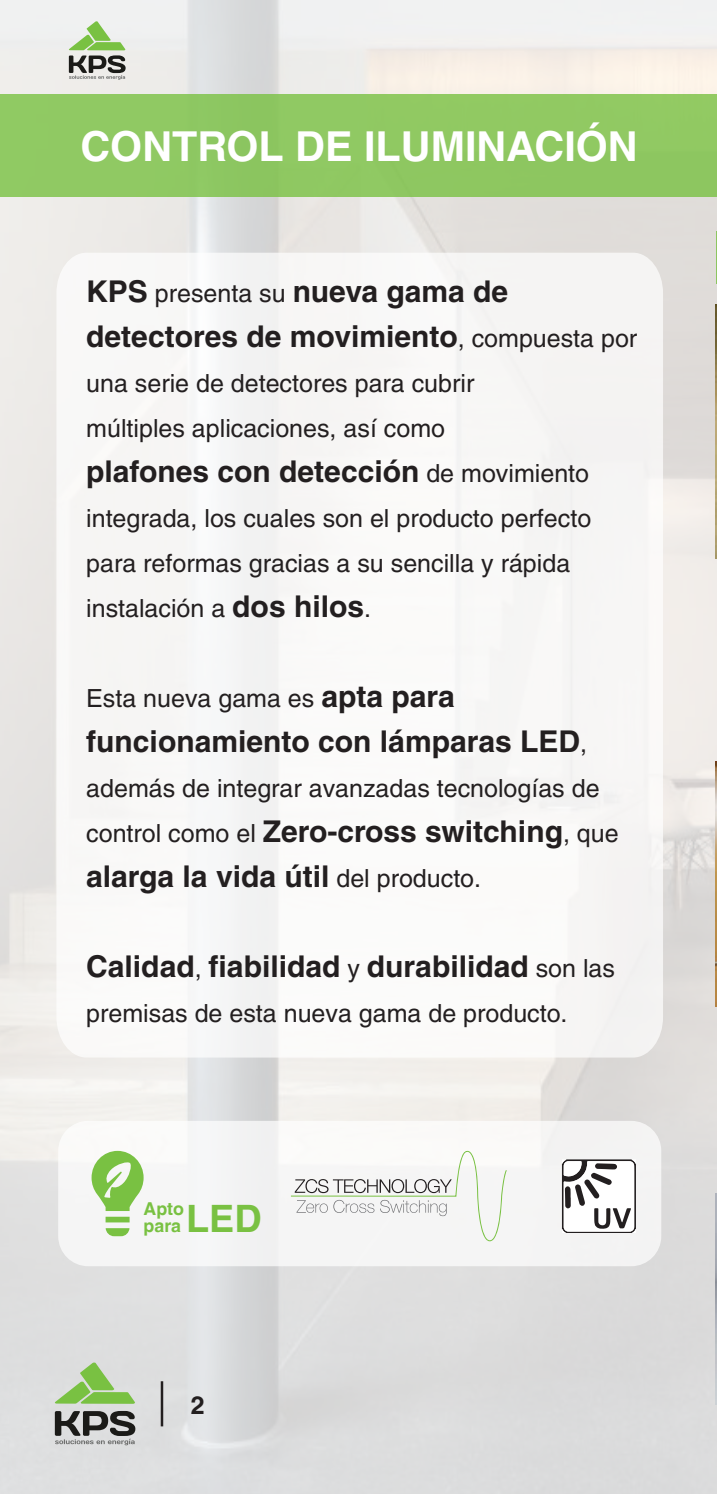
<style>
.page{position:relative;width:717px;height:1494px;background:#fff}
.page>*{position:absolute;margin:0;border:0;box-sizing:border-box;transform-origin:0 0}
.t1{font:700 41.25px "Helvetica";color:#fff}
.t2{font:700 30px/45px "Helvetica";color:#231f20}
.t3{font:25px/45px "Helvetica";color:#231f20}
.t4{font:700 25px "Helvetica";color:#231f20}
.t5{font:700 17.75px/17.8px "Helvetica LT";color:#79c142}
.s1{font-weight:400;font-size:25px}
.s2{font-weight:700;font-size:30px}
.s3{font-size:37.75px}
</style>
<div class="page">
<img style="left:0;top:0;width:716px;height:1493px">
<svg style="left:55px;top:1362px;width:80px;height:41px;background:#b2d19b"></svg>
<svg style="left:55px;top:1410px;width:80px;height:35px;background:#888887"></svg>
<svg style="left:69px;top:21px;width:56px;height:59px"></svg>
<hr style="left:161px;top:1381px;width:2px;height:45px;background:#231f20">
<img style="left:715px;top:1193px;width:1px;height:210px">
<div style="left:58px;top:1120px;width:603px;height:146px;background:#f5f5f5;border-radius:30px"></div>
<svg style="left:56px;top:253px;width:606px;height:804px"></svg>
<div style="left:0;top:94px;width:716px;height:102px;background:#90c962"></div>
<hr style="left:715px;top:231px;width:1px;height:53px;background:#79c142">
<img style="left:715px;top:762px;width:1px;height:244px">
<img style="left:715px;top:304px;width:1px;height:254px">
<svg style="left:106px;top:1228px;width:23px;height:8px"></svg>
<svg style="left:91px;top:1150px;width:52px;height:60px"></svg>
<div style="left:105px;top:1216px;width:24px;height:6px;background:#79c142"></div>
<svg style="left:291px;top:1150px;width:215px;height:91px"></svg>
<svg style="left:561px;top:1159px;width:74px;height:73px"></svg>
<svg style="left:0;top:0;width:7px;height:7px"></svg>
<svg style="left:0;top:1492px;width:7px;height:2px"></svg>
<svg style="left:712px;top:0;width:5px;height:7px"></svg>
<h1 class="t1" style="left:80px;top:121px;width:558px">CONTROL DE ILUMINACIÓN</h1>
<p class="t2" style="left:86px;top:268px;width:552px">KPS <span class="s1">presenta su</span> nueva gama de detectores de movimiento<span class="s1">, compuesta por</span></p>
<p class="t3" style="left:86px;top:360px;width:389px">una serie de detectores para cubrir múltiples aplicaciones, así como</p>
<p class="t2" style="left:86px;top:448px;width:504px">plafones con detección <span class="s1">de movimiento</span></p>
<p class="t3" style="left:86px;top:495px;width:506px">integrada, los cuales son el producto perfecto para reformas gracias a su sencilla y rápida instalación a <span class="s2">dos hilos</span>.</p>
<p class="t3" style="left:86px;top:675px;width:370px">Esta nueva gama es <span class="s2">apta para</span></p>
<p class="t2" style="left:86px;top:718px;width:502px">funcionamiento con lámparas LED<span class="s1">,</span></p>
<p class="t3" style="left:86px;top:765px;width:514px">además de integrar avanzadas tecnologías de</p>
<p class="t2" style="left:86px;top:808px;width:533px"><span class="s1">control como el</span> Zero-cross switching<span class="s1">, que </span>alarga la vida útil <span class="s1">del producto.</span></p>
<p class="t2" style="left:86px;top:943px;width:530px">Calidad<span class="s1">,</span> fiabilidad <span class="s1">y</span> durabilidad <span class="s1">son las</span></p>
<p class="t3" style="left:86px;top:990px;width:482px">premisas de esta nueva gama de producto.</p>
<p class="t5" style="left:143px;top:1199px;width:119px">Apto<br>para <span class="s3">LED</span></p>
<p class="t4" style="left:190px;top:1389px;width:15px">2</p>
</div>
